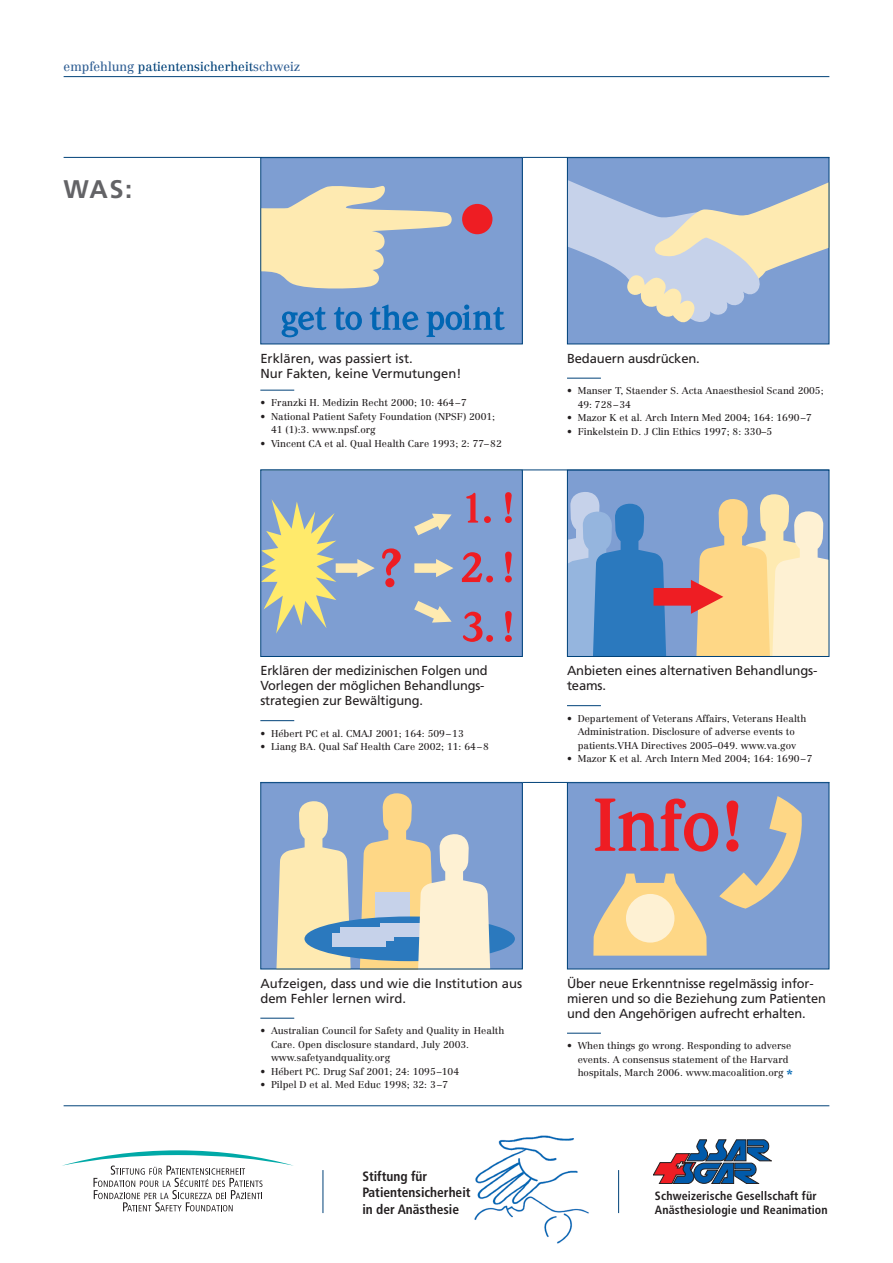
<style>
.page{position:relative;width:893px;height:1263px;background:#fff}
.page>*{position:absolute;margin:0;border:0;box-sizing:border-box;transform-origin:0 0}
.t1{font:700 25.5px "Frutiger";color:#636366}
.t2{font:700 condensed 13.5px/16.4px "Frutiger";color:#231f20}
.t3{font:13.05px/15px "Frutiger";letter-spacing:-.01em;color:#231f20}
.t4{font:12.75px "Centennial";color:#004279}
.t5{font:700 condensed 12px/13.5px "Frutiger";letter-spacing:.01em;color:#231f20}
.t6{font:9.75px/13.5px "Centennial";color:#231f20}
.s1{color:#305f94}
.s2{font-weight:700;font-size:13.5px;color:#0166b3}
</style>
<div class="page">
<hr style="left:260px;top:470px;width:569px;height:1px;background:#004279">
<hr style="left:64px;top:157px;width:765px;height:1px;background:#004279">
<hr style="left:260px;top:782px;width:569px;height:1px;background:#004279">
<hr style="left:64px;top:1105px;width:765px;height:1px;background:#004279">
<hr style="left:567px;top:378px;width:34px;height:1px;background:#004279">
<hr style="left:567px;top:705px;width:34px;height:1px;background:#004279">
<hr style="left:260px;top:1018px;width:34px;height:1px;background:#004279">
<hr style="left:64px;top:76px;width:765px;height:1px;background:#004279">
<hr style="left:567px;top:1033px;width:34px;height:1px;background:#004279">
<hr style="left:260px;top:720px;width:34px;height:1px;background:#004279">
<hr style="left:260px;top:390px;width:34px;height:1px;background:#004279">
<svg style="left:62px;top:1150px;width:231px;height:61px"></svg>
<img style="left:474px;top:1135px;width:115px;height:108px">
<svg style="left:653px;top:1140px;width:118px;height:44px"></svg>
<hr style="left:322px;top:1170px;width:1px;height:43px;background:#004279">
<hr style="left:618px;top:1170px;width:1px;height:43px;background:#004279">
<div style="left:261px;top:158px;width:261px;height:186px;background:#7e9ed2"></div>
<div style="left:462px;top:204px;width:30px;height:30px;background:#ee1d23;border-radius:50%"></div>
<svg style="left:262px;top:186px;width:190px;height:103px"></svg>
<svg style="left:281px;top:305px;width:223px;height:32px"></svg>
<div style="left:260px;top:157px;width:262px;height:187px;border:1px solid #004279"></div>
<div style="left:567px;top:158px;width:262px;height:186px;background:#7e9ed2"></div>
<svg style="left:569px;top:181px;width:258px;height:142px"></svg>
<div style="left:567px;top:157px;width:262px;height:187px;border:1px solid #004279"></div>
<div style="left:261px;top:471px;width:261px;height:185px;background:#7e9ed2"></div>
<svg style="left:262px;top:499px;width:74px;height:135px"></svg>
<svg style="left:357px;top:559px;width:18px;height:18px"></svg>
<div style="left:335px;top:563px;width:27px;height:10px;background:#feeab1"></div>
<svg style="left:466px;top:493px;width:12px;height:30px"></svg>
<div style="left:484px;top:516px;width:7px;height:7px;background:#ee1d23;border-radius:50%"></div>
<svg style="left:505px;top:492px;width:6px;height:22px"></svg>
<div style="left:505px;top:516px;width:7px;height:7px;background:#ee1d23;border-radius:50%"></div>
<svg style="left:462px;top:552px;width:20px;height:30px"></svg>
<div style="left:486px;top:576px;width:7px;height:6px;background:#ee1d23;border-radius:50%"></div>
<svg style="left:505px;top:552px;width:6px;height:22px"></svg>
<div style="left:505px;top:576px;width:7px;height:6px;background:#ee1d23;border-radius:50%"></div>
<svg style="left:463px;top:612px;width:19px;height:30px"></svg>
<div style="left:486px;top:635px;width:7px;height:7px;background:#ee1d23;border-radius:50%"></div>
<svg style="left:505px;top:611px;width:6px;height:22px"></svg>
<div style="left:505px;top:635px;width:7px;height:7px;background:#ee1d23;border-radius:50%"></div>
<svg style="left:382px;top:513px;width:71px;height:74px"></svg>
<svg style="left:414px;top:601px;width:38px;height:22px"></svg>
<div style="left:567px;top:470px;width:262px;height:186px;background:#7e9ed2"></div>
<svg style="left:569px;top:492px;width:97px;height:163px"></svg>
<svg style="left:691px;top:494px;width:136px;height:161px"></svg>
<div style="left:653px;top:588px;width:51px;height:18px;background:#ee1d23"></div>
<div style="left:567px;top:470px;width:262px;height:187px;border:1px solid #004279"></div>
<div style="left:261px;top:783px;width:261px;height:186px;background:#7e9ed2"></div>
<svg style="left:276px;top:801px;width:75px;height:166px"></svg>
<div style="left:304px;top:916px;width:211px;height:45px;background:#2b79be;border-radius:50%"></div>
<div style="left:332px;top:933px;width:53px;height:14px;background:#c6d2ea"></div>
<div style="left:340px;top:927px;width:53px;height:14px;background:#c6d2ea"></div>
<svg style="left:359px;top:793px;width:131px;height:174px"></svg>
<div style="left:567px;top:783px;width:262px;height:186px;background:#7e9ed2"></div>
<svg style="left:593px;top:796px;width:209px;height:160px"></svg>
<div style="left:567px;top:782px;width:262px;height:187px;border:1px solid #004279"></div>
<h3 class="t4" style="left:64px;top:62px;width:238px"><span class="s1">empfehlung</span> patientensicherheit<span class="s1">schweiz</span></h3>
<h1 class="t1" style="left:64px;top:179px;width:70px">WAS:</h1>
<h3 class="t3" style="left:260px;top:352px;width:203px">Erklären, was passiert ist.<br>Nur Fakten, keine Vermutungen!</h3>
<p class="t6" style="left:260px;top:397px;width:208px">• Franzki H. Medizin Recht 2000; 10: 464–7</p>
<p class="t6" style="left:271px;top:410px;width:225px;text-indent:-11px">• National Patient Safety Foundation (NPSF) 2001;<br>41 (1):3. www.npsf.org</p>
<p class="t6" style="left:260px;top:437px;width:243px">• Vincent CA et al. Qual Health Care 1993; 2: 77–82</p>
<h3 class="t3" style="left:567px;top:352px;width:134px">Bedauern ausdrücken.</h3>
<p class="t6" style="left:577px;top:385px;width:247px;text-indent:-11px">• Manser T, Staender S. Acta Anaesthesiol Scand 2005;<br>49: 728–34</p>
<p class="t6" style="left:567px;top:412px;width:246px">• Mazor K et al. Arch Intern Med 2004; 164: 1690–7</p>
<p class="t6" style="left:567px;top:425px;width:206px">• Finkelstein D. J Clin Ethics 1997; 8: 330–5</p>
<h3 class="t3" style="left:260px;top:664px;width:229px">Erklären der medizinischen Folgen und<br>Vorlegen der möglichen Behandlungs&shy;strategien zur Bewältigung.</h3>
<p class="t6" style="left:260px;top:727px;width:205px">• Hébert PC et al. CMAJ 2001; 164: 509–13</p>
<p class="t6" style="left:260px;top:741px;width:230px">• Liang BA. Qual Saf Health Care 2002; 11: 64–8</p>
<h3 class="t3" style="left:567px;top:664px;width:252px">Anbieten eines alternativen Behandlungs&shy;teams.</h3>
<p class="t6" style="left:567px;top:712px;width:241px;text-align:center">• Departement of Veterans Affairs, Veterans Health<br>Administration. Disclosure of adverse events to patients.VHA Directives 2005–049. www.va.gov</p>
<p class="t6" style="left:567px;top:753px;width:247px">• Mazor K et al. Arch Intern Med 2004; 164: 1690–7</p>
<h3 class="t3" style="left:260px;top:977px;width:263px">Aufzeigen, dass und wie die Institution aus dem Fehler lernen wird.</h3>
<p class="t6" style="left:271px;top:1025px;width:235px;text-indent:-11px">• Australian Council for Safety and Quality in Health<br>Care. Open disclosure standard, July 2003. www.safetyandquality.org</p>
<p class="t6" style="left:260px;top:1065px;width:200px">• Hébert PC. Drug Saf 2001; 24: 1095–104</p>
<p class="t6" style="left:260px;top:1079px;width:189px">• Pilpel D et al. Med Educ 1998; 32: 3–7</p>
<h2 class="t2" style="left:362px;top:1169px;width:110px">Stiftung für<br>Patientensicherheit in der Anästhesie</h2>
<h3 class="t3" style="left:567px;top:977px;width:260px">Über neue Erkenntnisse regelmässig infor&shy;mieren und so die Beziehung zum Patienten und den Angehörigen aufrecht erhalten.</h3>
<p class="t6" style="left:577px;top:1040px;width:217px;text-indent:-11px">• When things go wrong. Responding to adverse events. A consensus statement of the Harvard hospitals, March 2006. www.macoalition.org <span class="s2">*</span></p>
<p class="t5" style="left:655px;top:1190px;width:174px">Schweizerische Gesellschaft für<br>Anästhesiologie und Reanimation</p>
</div>
